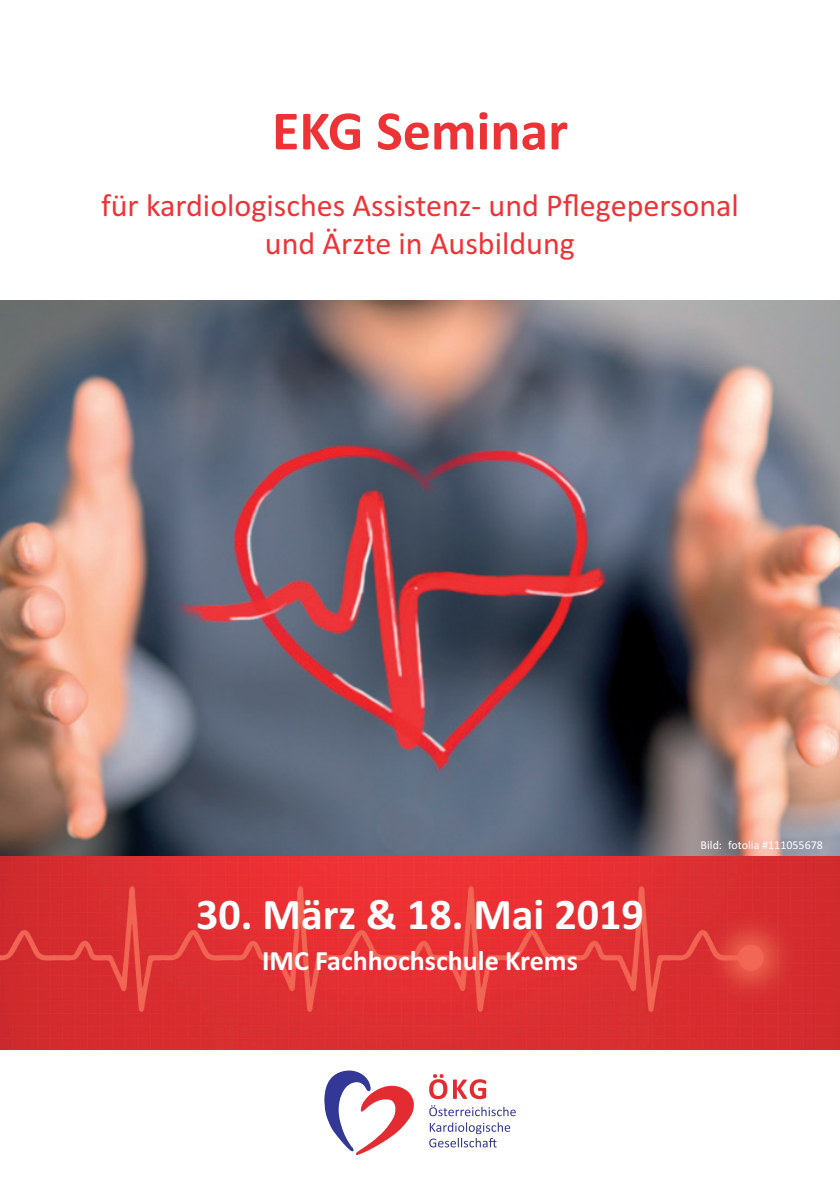
<style>
.page{position:relative;width:840px;height:1191px;background:#fff}
.page>*{position:absolute;margin:0;border:0;box-sizing:border-box;transform-origin:0 0}
.t1{font:700 56px "Calibri";color:#ee3337}
.t2{font:700 44px "Calibri";color:#fff}
.t3{font:32px/38.4px "Calibri";color:#ee3337;text-align:center}
.t4{font:700 28px "Calibri";color:#fff}
.t5{font:12px "Calibri";color:#fff}
</style>
<div class="page">
<img style="left:0;top:300px;width:839px;height:556px">
<svg style="left:0;top:856px;width:839px;height:193px;fill:#dc2f32"></svg>
<svg style="left:324px;top:1070px;width:90px;height:85px"></svg>
<svg style="left:429px;top:1105px;width:86px;height:11px"></svg>
<svg style="left:429px;top:1122px;width:81px;height:25px"></svg>
<svg style="left:429px;top:1074px;width:57px;height:25px"></svg>
<h1 class="t1" style="left:272px;top:111px;width:297px">EKG Seminar</h1>
<p class="t3" style="left:101px;top:188px;width:639px">für kardiologisches Assistenz- und Pflegepersonal und Ärzte in Ausbildung</p>
<h2 class="t2" style="left:196px;top:899px;width:448px">30. März &amp; 18. Mai 2019</h2>
<p class="t4" style="left:262px;top:951px;width:317px">IMC Fachhochschule Krems</p>
<p class="t5" style="left:700px;top:841px;width:124px">Bild: fotolia #111055678</p>
</div>
